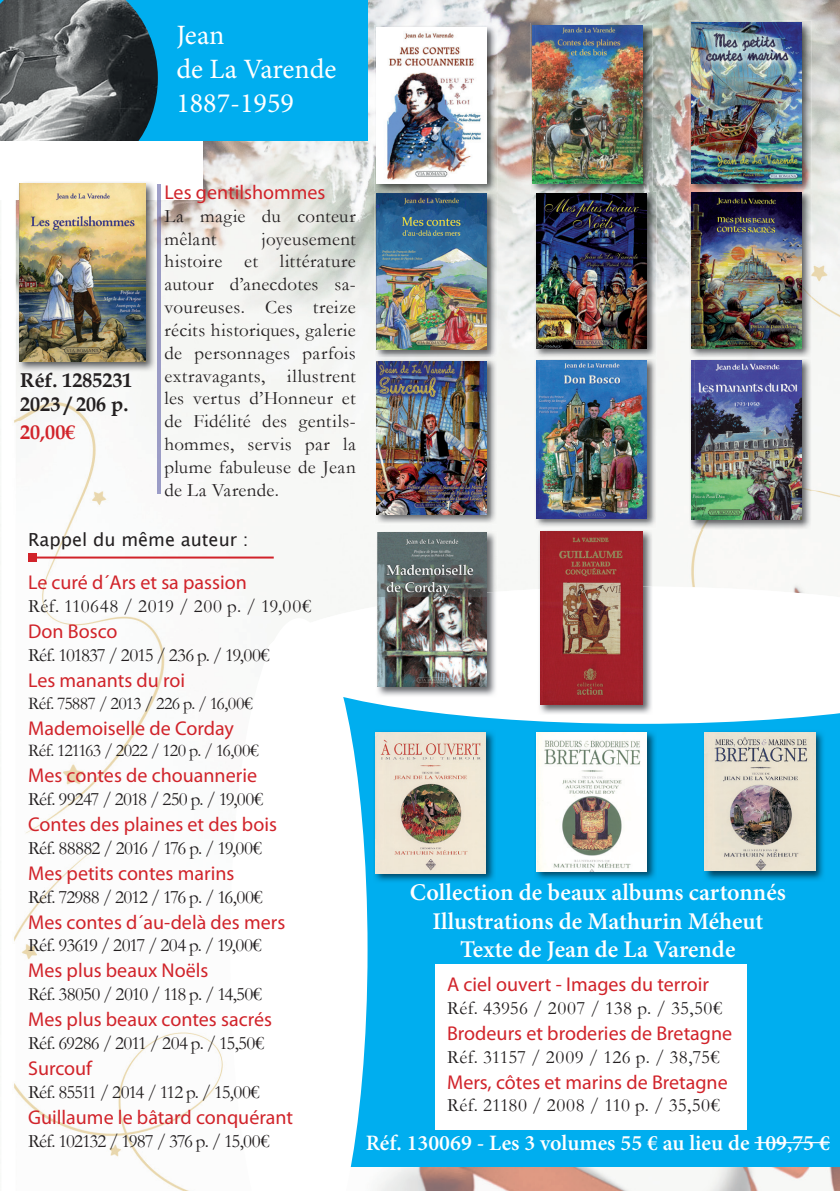
<style>
.page{position:relative;width:840px;height:1191px;background:#fff}
.page>*{position:absolute;margin:0;border:0;box-sizing:border-box;transform-origin:0 0}
.t1{font:28px/33.6px "Minion Pro";color:#fff}
.t2{font:600 24px/28.8px "Minion Pro";color:#fff;text-align:center}
.t3{font:600 22px "Minion Pro";color:#fff}
.t4{font:20px "Myriad Pro";color:#d1232a}
.t5{font:700 20px/24px "Book Antiqua";color:#231f20}
.t6{font:700 20px "Book Antiqua";color:#d1232a}
.t7{font:19px/22.8px "Garamond";letter-spacing:-.025em;color:#231f20;text-align:justify}
.t8{font:19px "Garamond";letter-spacing:-.05em;color:#231f20}
.t9{font:19px "Garamond";letter-spacing:-.055em;color:#231f20}
.t10{font:19px "Garamond";letter-spacing:.01em;color:#231f20}
.t11{font:19px "Garamond";letter-spacing:.025em;color:#231f20}
.t12{font:19px "Garamond";letter-spacing:.015em;color:#231f20}
.t13{font:19px "Garamond";letter-spacing:-.045em;color:#231f20}
.t14{font:19px "Garamond";letter-spacing:-.06em;color:#231f20}
.t15{font:19px/22.8px "Garamond";letter-spacing:.02em;color:#231f20}
.t16{font:18px "Garamond";letter-spacing:-.045em;color:#231f20}
.t17{font:18px "Lucida Sans Unicode";color:#231f20}
</style>
<div class="page">
<img style="left:51px;top:1121px;width:788px;height:70px">
<img style="left:14px;top:421px;width:330px;height:700px">
<div style="left:652px;top:490px;width:187px;height:96px;background:#f7f8f6"></div>
<img style="left:491px;top:0;width:69px;height:438px">
<img style="left:351px;top:0;width:69px;height:405px">
<img style="left:770px;top:0;width:69px;height:490px">
<img style="left:631px;top:0;width:68px;height:490px">
<img style="left:141px;top:141px;width:210px;height:280px">
<div style="left:14px;top:350px;width:127px;height:71px;background:#f7f8f6"></div>
<img style="left:15px;top:200px;width:2px;height:150px">
<img style="left:699px;top:0;width:71px;height:21px">
<img style="left:560px;top:0;width:71px;height:23px">
<img style="left:420px;top:0;width:71px;height:25px">
<div style="left:0;top:0;width:367px;height:141px;background:#00aeef"></div>
<img style="left:0;top:0;width:158px;height:141px">
<div style="left:0;top:141px;width:203px;height:58px;background:#fff"></div>
<div style="left:327px;top:695px;width:512px;height:471px;background:#00aeef"></div>
<img style="left:374px;top:25px;width:123px;height:166px">
<img style="left:376px;top:27px;width:110px;height:156px">
<img style="left:374px;top:360px;width:123px;height:164px">
<img style="left:376px;top:360px;width:110px;height:154px">
<img style="left:530px;top:23px;width:122px;height:170px">
<img style="left:532px;top:25px;width:110px;height:158px">
<img style="left:688px;top:21px;width:123px;height:169px">
<img style="left:691px;top:23px;width:110px;height:160px">
<img style="left:688px;top:193px;width:123px;height:337px">
<img style="left:691px;top:360px;width:110px;height:160px">
<img style="left:374px;top:731px;width:121px;height:151px">
<img style="left:375px;top:732px;width:110px;height:141px">
<img style="left:705px;top:731px;width:119px;height:149px">
<img style="left:704px;top:732px;width:110px;height:139px">
<img style="left:535px;top:731px;width:121px;height:149px">
<img style="left:536px;top:732px;width:110px;height:139px">
<div style="left:435px;top:964px;width:311px;height:165px;background:#fff"></div>
<hr style="left:754px;top:1142px;width:75px;height:1px;background:#fff">
<svg style="left:230px;top:618px;width:137px;height:573px"></svg>
<img style="left:533px;top:191px;width:123px;height:337px">
<img style="left:536px;top:360px;width:110px;height:158px">
<svg style="left:265px;top:586px;width:574px;height:138px"></svg>
<img style="left:374px;top:193px;width:123px;height:165px">
<img style="left:374px;top:191px;width:123px;height:2px">
<img style="left:374px;top:358px;width:123px;height:2px">
<img style="left:376px;top:194px;width:110px;height:156px">
<img style="left:533px;top:191px;width:119px;height:2px">
<img style="left:533px;top:358px;width:123px;height:1px">
<img style="left:536px;top:194px;width:110px;height:154px">
<img style="left:688px;top:190px;width:123px;height:3px">
<img style="left:688px;top:358px;width:123px;height:1px">
<img style="left:691px;top:192px;width:110px;height:156px">
<img style="left:375px;top:531px;width:122px;height:60px">
<img style="left:375px;top:591px;width:122px;height:106px">
<img style="left:378px;top:532px;width:108px;height:155px">
<img style="left:537px;top:529px;width:115px;height:57px">
<img style="left:537px;top:586px;width:115px;height:129px">
<img style="left:540px;top:531px;width:102px;height:173px">
<img style="left:17px;top:182px;width:139px;height:190px">
<img style="left:19px;top:183px;width:126px;height:179px">
<img style="left:157px;top:199px;width:3px;height:294px">
<hr style="left:157px;top:184px;width:3px;height:15px;background:#9f9fc8">
<hr style="left:32px;top:556px;width:241px;height:2px;background:#d1232a">
<div style="left:28px;top:553px;width:8px;height:8px;background:#d1232a"></div>
<h1 class="t1" style="left:176px;top:20px;width:161px">Jean<br>de La Varende<br>1887-1959</h1>
<p class="t5" style="left:20px;top:368px;width:114px">Réf. 1285231<br>2023 / 206 p.</p>
<p class="t6" style="left:20px;top:419px;width:57px">20,00€</p>
<p class="t4" style="left:164px;top:180px;width:162px">Les gentilshommes</p>
<p class="t15" style="left:164px;top:204px;width:192px">La magie du conteur mêlant</p>
<p class="t7" style="left:164px;top:227px;width:193px;text-indent:97px">joyeusement histoire et littérature autour d’anecdotes sa&shy;voureuses. Ces treize récits historiques, galerie de personnages parfois extravagants, illustrent les vertus d’Honneur et de Fidélité des gentils&shy;hommes, servis par la plume fabuleuse de Jean de La Varende.</p>
<p class="t17" style="left:28px;top:526px;width:222px">Rappel du même auteur :</p>
<p class="t4" style="left:28px;top:570px;width:220px">Le curé d´Ars et sa passion</p>
<p class="t11" style="left:28px;top:593px;width:284px">Réf. 110648 / 2019 / 200 p. / 19,00€</p>
<p class="t4" style="left:28px;top:619px;width:91px">Don Bosco</p>
<p class="t9" style="left:28px;top:642px;width:243px">Réf. 101837 / 2015 / 236 p. / 19,00€</p>
<p class="t4" style="left:28px;top:668px;width:158px">Les manants du roi</p>
<p class="t16" style="left:28px;top:691px;width:226px">Réf. 75887 / 2013 / 226 p. / 16,00€</p>
<p class="t4" style="left:28px;top:715px;width:207px">Mademoiselle de Corday</p>
<p class="t16" style="left:28px;top:738px;width:232px">Réf. 121163 / 2022 / 120 p. / 16,00€</p>
<p class="t4" style="left:28px;top:763px;width:230px">Mes contes de chouannerie</p>
<p class="t7" style="left:28px;top:787px;width:236px">Réf. 99247 / 2018 / 250 p. / 19,00€</p>
<p class="t4" style="left:28px;top:812px;width:250px">Contes des plaines et des bois</p>
<p class="t13" style="left:28px;top:835px;width:235px">Réf. 88882 / 2016 / 176 p. / 19,00€</p>
<p class="t4" style="left:28px;top:860px;width:208px">Mes petits contes marins</p>
<p class="t8" style="left:28px;top:884px;width:236px">Réf. 72988 / 2012 / 176 p. / 16,00€</p>
<p class="t4" style="left:28px;top:909px;width:258px">Mes contes d´au-delà des mers</p>
<p class="t8" style="left:28px;top:932px;width:235px">Réf. 93619 / 2017 / 204 p. / 19,00€</p>
<p class="t4" style="left:28px;top:958px;width:182px">Mes plus beaux Noëls</p>
<p class="t8" style="left:28px;top:981px;width:235px">Réf. 38050 / 2010 / 118 p. / 14,50€</p>
<p class="t4" style="left:28px;top:1007px;width:245px">Mes plus beaux contes sacrés</p>
<p class="t7" style="left:28px;top:1031px;width:237px">Réf. 69286 / 2011 / 204 p. / 15,50€</p>
<p class="t4" style="left:28px;top:1056px;width:65px">Surcouf</p>
<p class="t14" style="left:28px;top:1079px;width:233px">Réf. 85511 / 2014 / 112 p. / 15,00€</p>
<p class="t4" style="left:28px;top:1104px;width:266px">Guillaume le bâtard conquérant</p>
<p class="t9" style="left:28px;top:1128px;width:243px">Réf. 102132 / 1987 / 376 p. / 15,00€</p>
<p class="t2" style="left:409px;top:877px;width:377px">Collection de beaux albums cartonnés<br>Illustrations de Mathurin Méheut<br>Texte de Jean de La Varende</p>
<p class="t4" style="left:447px;top:972px;width:263px">A ciel ouvert - Images du terroir</p>
<p class="t12" style="left:447px;top:995px;width:276px">Réf. 43956 / 2007 / 138 p. / 35,50€</p>
<p class="t4" style="left:447px;top:1020px;width:286px">Brodeurs et broderies de Bretagne</p>
<p class="t10" style="left:447px;top:1044px;width:274px">Réf. 31157 / 2009 / 126 p. / 38,75€</p>
<p class="t4" style="left:447px;top:1069px;width:282px">Mers, côtes et marins de Bretagne</p>
<p class="t10" style="left:447px;top:1092px;width:274px">Réf. 21180 / 2008 / 110 p. / 35,50€</p>
<p class="t3" style="left:365px;top:1127px;width:465px">Réf. 130069 - Les 3 volumes 55 € au lieu de 109,75 €</p>
</div>
